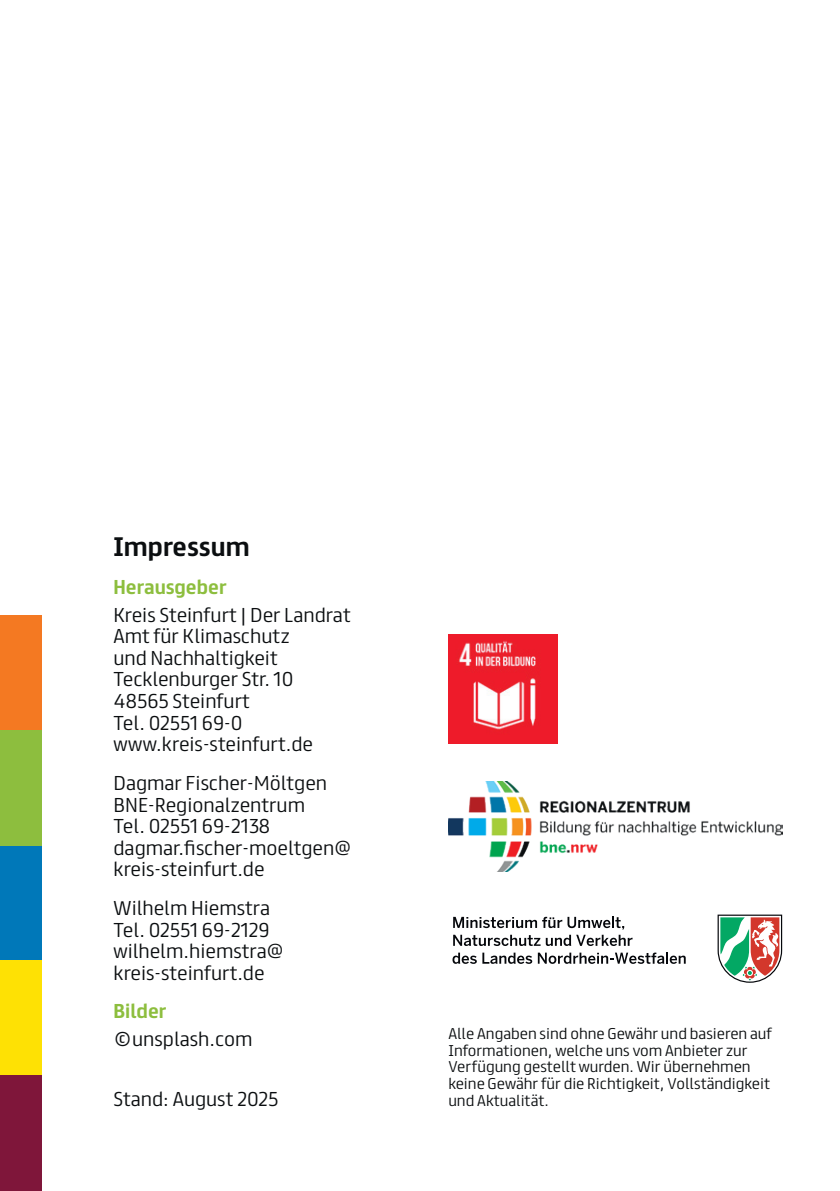
<style>
.page{position:relative;width:840px;height:1191px;background:#fff}
.page>*{position:absolute;margin:0;border:0;box-sizing:border-box;transform-origin:0 0}
.t1{font:700 24px "FS Truman";color:#0b0e10}
.t2{font:300 18px/21.6px "FS Truman";color:#0b0e10}
.t3{font:700 18px "FS Truman";color:#8dbe3e}
.t4{font:300 14px/16.8px "FS Truman";color:#0b0e10}
</style>
<div class="page">
<div style="left:0;top:615px;width:41px;height:115px;background:#f47922"></div>
<div style="left:0;top:845px;width:41px;height:115px;background:#0078b9"></div>
<div style="left:0;top:960px;width:41px;height:115px;background:#fee104"></div>
<div style="left:0;top:1075px;width:41px;height:116px;background:#7f163a"></div>
<div style="left:0;top:730px;width:41px;height:115px;background:#8dbe3e"></div>
<img style="left:448px;top:781px;width:334px;height:90px">
<img style="left:448px;top:635px;width:109px;height:108px">
<svg style="left:717px;top:914px;width:64px;height:68px"></svg>
<svg style="left:453px;top:916px;width:179px;height:30px"></svg>
<svg style="left:452px;top:952px;width:24px;height:12px"></svg>
<svg style="left:482px;top:952px;width:203px;height:12px"></svg>
<h1 class="t1" style="left:113px;top:525px;width:137px">Impressum</h1>
<p class="t3" style="left:113px;top:571px;width:114px">Herausgeber</p>
<p class="t2" style="left:113px;top:602px;width:238px">Kreis Steinfurt | Der Landrat<br>Amt für Klimaschutz<br>und Nachhaltigkeit<br>Tecklenburger Str. 10<br>48565 Steinfurt<br>Tel. 02551 69-0 www.kreis-steinfurt.de</p>
<p class="t2" style="left:113px;top:770px;width:239px">Dagmar Fischer-Möltgen<br>BNE-Regionalzentrum<br>Tel. 02551 69-2138 dagmar.fischer-moeltgen@ kreis-steinfurt.de</p>
<p class="t2" style="left:113px;top:895px;width:171px">Wilhelm Hiemstra<br>Tel. 02551 69-2129 wilhelm.hiemstra@ kreis-steinfurt.de</p>
<p class="t3" style="left:113px;top:995px;width:54px">Bilder</p>
<p class="t2" style="left:113px;top:1026px;width:141px">©unsplash.com</p>
<p class="t2" style="left:113px;top:1086px;width:166px">Stand: August 2025</p>
<p class="t4" style="left:448px;top:1023px;width:325px">Alle Angaben sind ohne Gewähr und basieren auf Informationen, welche uns vom Anbieter zur Verfügung gestellt wurden. Wir übernehmen keine Gewähr für die Richtigkeit, Vollständigkeit und Aktualität.</p>
</div>
